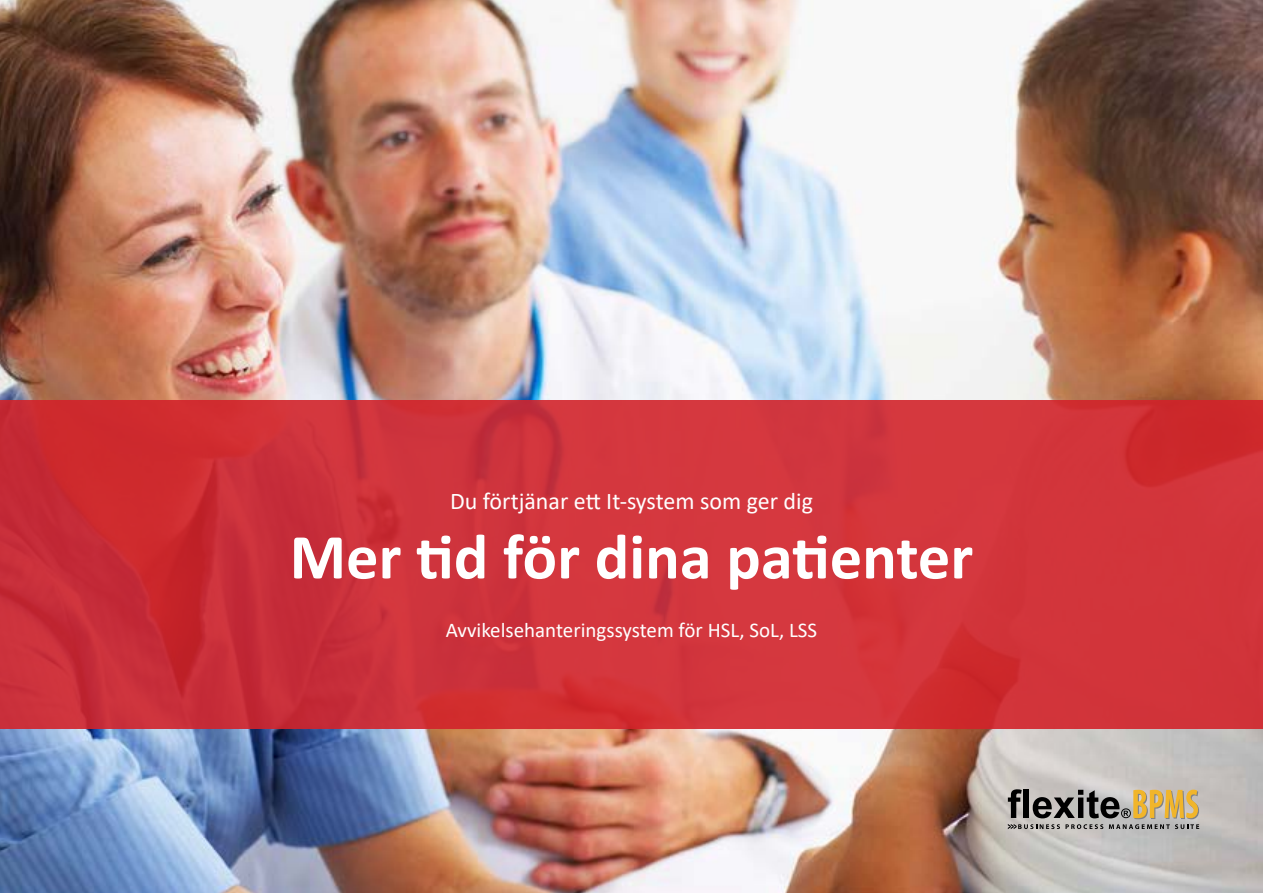
<style>
.page{position:relative;width:1263px;height:893px;background:#fff}
.page>*{position:absolute;margin:0;border:0;box-sizing:border-box;transform-origin:0 0}
.t1{font:700 64.5px "Calibri";color:#fff}
.t2{font:24px "Calibri";color:#fff}
.t3{font:21px "Calibri";color:#fff}
</style>
<div class="page">
<img style="left:0;top:0;width:1263px;height:893px">
<svg style="left:0;top:400px;width:1263px;height:329px;background:#cf3239"></svg>
<svg style="left:1008px;top:789px;width:191px;height:40px;background:#9a917c"></svg>
<p class="t2" style="left:450px;top:485px;width:364px">Du förtjänar ett It-system som ger dig</p>
<h1 class="t1" style="left:290px;top:511px;width:685px">Mer tid för dina patienter</h1>
<p class="t3" style="left:446px;top:615px;width:373px">Avvikelsehanteringssystem för HSL, SoL, LSS</p>
</div>
